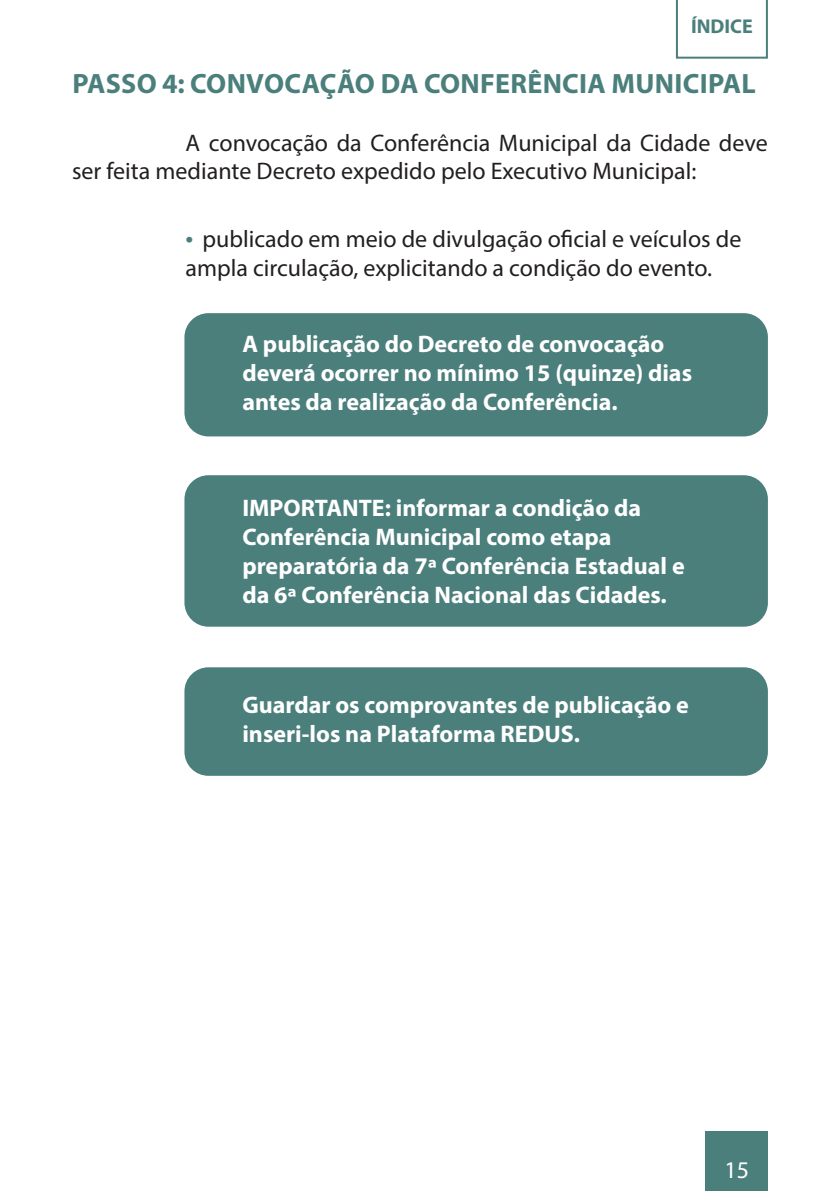
<style>
.page{position:relative;width:840px;height:1191px;background:#fff}
.page>*{position:absolute;margin:0;border:0;box-sizing:border-box;transform-origin:0 0}
.SUB_TÍTULO{font:700 28px "Myriad Pro";letter-spacing:.01em;color:#4b7f7c}
.TEXTO_12_-_GERAL{font:700 24px/28.8px "Myriad Pro";color:#fff}
.TEXTO_12_-_GERAL-2{font:24px/28.8px "Myriad Pro";color:#231f20}
.t1{font:24px "Myriad Pro";color:#fff}
.TEXTO_12_-_GERAL-3{font:700 20px "Myriad Pro";color:#4b7f7c}
.s1{font-size:28px;color:#4b7f7c}
</style>
<div class="page">
<div style="left:705px;top:1131px;width:62px;height:60px;background:#4b7f7c"></div>
<div style="left:184px;top:667px;width:583px;height:109px;background:#4b7f7c;border-radius:24px"></div>
<div style="left:184px;top:475px;width:583px;height:151px;background:#4b7f7c;border-radius:24px"></div>
<div style="left:184px;top:313px;width:583px;height:123px;background:#4b7f7c;border-radius:24px"></div>
<svg style="left:675px;top:0;width:92px;height:59px"></svg>
<p class="TEXTO_12_-_GERAL-3" style="left:690px;top:13px;width:63px">ÍNDICE</p>
<p class="SUB_TÍTULO" style="left:72px;top:65px;width:684px">PASSO 4: CONVOCAÇÃO DA CONFERÊNCIA MUNICIPAL</p>
<p class="TEXTO_12_-_GERAL-2" style="left:72px;top:128px;width:697px;text-indent:113px">A convocação da Conferência Municipal da Cidade deve ser feita mediante Decreto expedido pelo Executivo Municipal:</p>
<p class="TEXTO_12_-_GERAL-2" style="left:185px;top:224px;width:557px"><span class="s1">•</span> publicado em meio de divulgação oficial e veículos de</p>
<p class="TEXTO_12_-_GERAL-2" style="left:185px;top:253px;width:527px">ampla circulação, explicitando a condição do evento.</p>
<p class="TEXTO_12_-_GERAL" style="left:242px;top:329px;width:451px">A publicação do Decreto de convocação deverá ocorrer no mínimo 15 (quinze) dias antes da realização da Conferência.</p>
<p class="TEXTO_12_-_GERAL" style="left:242px;top:493px;width:443px">IMPORTANTE: informar a condição da Conferência Municipal como etapa preparatória da 7ª Conferência Estadual e da 6ª Conferência Nacional das Cidades.</p>
<p class="TEXTO_12_-_GERAL" style="left:242px;top:690px;width:448px">Guardar os comprovantes de publicação e inseri-los na Plataforma REDUS.</p>
<p class="t1" style="left:724px;top:1154px;width:26px">15</p>
</div>
